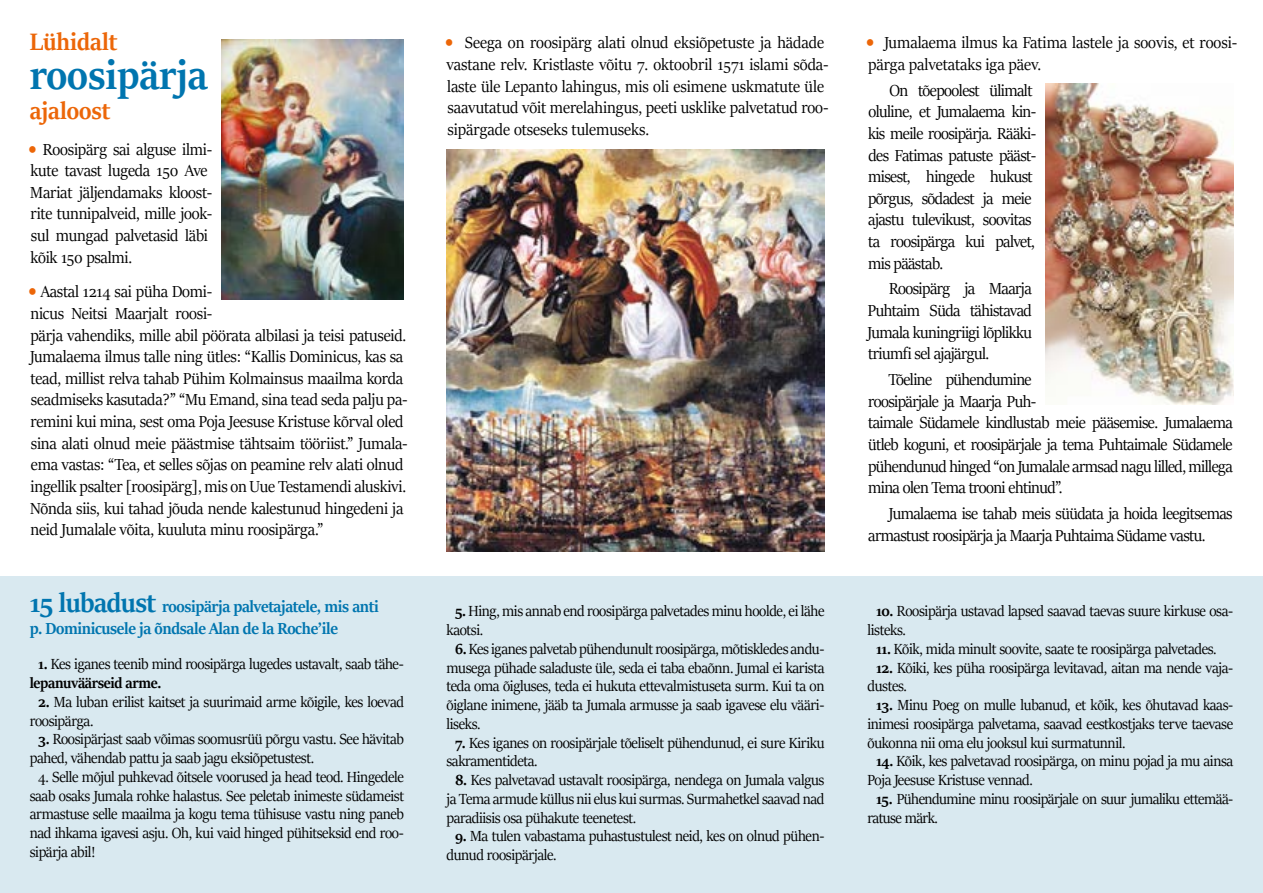
<style>
.page{position:relative;width:1263px;height:893px;background:#fff}
.page>*{position:absolute;margin:0;border:0;box-sizing:border-box;transform-origin:0 0}
.t1{font:700 45px "Sitka Banner";color:#0075af;scale:.95 1}
.t2{font:700 26.85px "Sitka Banner";color:#ec6608;scale:.95 1}
.t3{font:18px/21.6px "Sitka Banner";letter-spacing:-.01em;color:#000;scale:.95 1}
.t4{font:18px/21.6px "Sitka Banner";letter-spacing:-.03em;color:#000;scale:.95 1}
.t5{font:700 18px/21.6px "Sitka Banner";letter-spacing:-.02em;color:#0075af;scale:.95 1}
.t6{font:16.5px/18.8px "Sitka Banner";letter-spacing:-.02em;color:#000;scale:.95 1}
.s1{font-family:"Minion Pro";font-size:25.5px;color:#ec6608}
.s2{font-family:"Sitka Display"}
.s3{font-size:30px}
.s4{font-weight:700}
</style>
<div class="page">
<div style="left:0;top:576px;width:1263px;height:317px;background:#d9e9f0"></div>
<img style="left:446px;top:150px;width:378px;height:402px">
<img style="left:221px;top:39px;width:182px;height:261px">
<img style="left:1045px;top:84px;width:188px;height:321px">
<h2 class="t2" style="left:30px;top:22px;width:94px">Lühidalt</h2>
<h1 class="t1" style="left:30px;top:43px;width:189px">roosipärja</h1>
<h2 class="t2" style="left:30px;top:92px;width:86px">ajaloost</h2>
<p class="t3" style="left:28px;top:138px;width:196px"><span class="s1">•</span> <span class="s2">R</span>oosipärg sai alguse ilmi&shy;kute tavast lugeda 150 Ave<br>Mariat jäljendamaks kloost&shy;rite tunnipalveid, mille jook&shy;sul mungad palvetasid läbi kõik 150 psalmi.</p>
<p class="t3" style="left:28px;top:280px;width:401px"><span class="s1">•</span> Aastal 1214 sai püha Domi-<br>nicus Neitsi Maarjalt roosi-<br>pärja vahendiks, mille abil pöörata albilasi ja teisi patuseid.<br>Jumalaema ilmus talle ning ütles: “Kallis Dominicus, kas sa tead, millist relva tahab Pühim Kolmainsus maailma korda seadmiseks kasutada?” “Mu Emand, sina tead seda palju pa&shy;remini kui mina, sest oma Poja Jeesuse Kristuse kõrval oled sina alati olnud meie päästmise tähtsaim tööriist.” Jumala&shy;ema vastas: “Tea, et selles sõjas on peamine relv alati olnud ingellik psalter [roosipärg], mis on Uue Testamendi aluskivi.<br>Nõnda siis, kui tahad jõuda nende kalestunud hingedeni ja neid Jumalale võita, kuuluta minu roosipärga.”</p>
<p class="t5" style="left:30px;top:595px;width:369px"><span class="s3">15 lubadust</span> roosipärja palvetajatele, mis anti p. Dominicusele ja õndsale Alan de la Roche’ile</p>
<p class="t6" style="left:30px;top:654px;width:395px;text-indent:9px"><span class="s4">1.</span> Kes iganes teenib mind roosipärga lugedes ustavalt, saab tähe&shy;<span class="s4">lepanuväärseid arme.</span></p>
<p class="t6" style="left:30px;top:692px;width:395px;text-indent:9px"><span class="s4">2.</span> Ma luban erilist kaitset ja suurimaid arme kõigile, kes loevad roosipärga.</p>
<p class="t6" style="left:30px;top:729px;width:395px;text-indent:9px"><span class="s4">3.</span> Roosipärjast saab võimas soomusrüü põrgu vastu. See hävitab pahed, vähendab pattu ja saab jagu eksiõpetustest.</p>
<p class="t6" style="left:30px;top:767px;width:395px;text-align:justify;text-indent:9px">4. Selle mõjul puhkevad õitsele voorused ja head teod. Hingedele saab osaks Jumala rohke halastus. See peletab inimeste südameist armastuse selle maailma ja kogu tema tühisuse vastu ning paneb nad ihkama igavesi asju. Oh, kui vaid hinged pühitseksid end roo&shy;sipärja abil!</p>
<p class="t3" style="left:444px;top:31px;width:406px"><span class="s1">•</span> Seega on roosipärg alati olnud eksiõpetuste ja hädade vastane relv. Kristlaste võitu 7. oktoobril 1571 islami sõda&shy;laste üle Lepanto lahingus, mis oli esimene uskmatute üle saavutatud võit merelahingus, peeti usklike palvetatud roo&shy;sipärgade otseseks tulemuseks.</p>
<p class="t3" style="left:865px;top:31px;width:393px"><span class="s1">•</span> Jumalaema ilmus ka Fatima lastele ja soovis, et roosi&shy;pärga palvetataks iga päev.</p>
<p class="t4" style="left:868px;top:79px;width:179px;text-indent:21px">On tõepoolest ülimalt oluline, et Jumalaema kin&shy;kis meile roosipärja. Rääki&shy;des Fatimas patuste pääst&shy;misest, hingede hukust põrgus, sõdadest ja meie ajastu tulevikust, soovitas ta roosipärga kui palvet, mis päästab.</p>
<p class="t3" style="left:868px;top:277px;width:174px;text-align:justify;text-indent:21px">Roosipärg ja Maarja Puhtaim Süda tähistavad Jumala kuningriigi lõplikku triumfi sel ajajärgul.</p>
<p class="t4" style="left:868px;top:368px;width:385px;text-indent:20px">Tõeline pühendumine<br>roosipärjale ja Maarja Puh-<br>taimale Südamele kindlustab meie pääsemise. Jumalaema ütleb koguni, et roosipärjale ja tema Puhtaimale Südamele pühendunud hinged “on Jumalale armsad nagu lilled, millega mina olen Tema trooni ehtinud”.</p>
<p class="t4" style="left:868px;top:502px;width:385px;text-indent:21px">Jumalaema ise tahab meis süüdata ja hoida leegitsemas armastust roosipärja ja Maarja Puhtaima Südame vastu.</p>
<p class="t6" style="left:446px;top:601px;width:399px;text-indent:8px"><span class="s4">5.</span> Hing, mis annab end roosipärga palvetades minu hoolde, ei lähe kaotsi.</p>
<p class="t6" style="left:446px;top:639px;width:399px;text-align:justify;text-indent:9px"><span class="s4">6.</span> Kes iganes palvetab pühendunult roosipärga, mõtiskledes andu&shy;musega pühade saladuste üle, seda ei taba ebaõnn. Jumal ei karista teda oma õigluses, teda ei hukuta ettevalmistuseta surm. Kui ta on õiglane inimene, jääb ta Jumala armusse ja saab igavese elu vääri&shy;liseks.</p>
<p class="t6" style="left:446px;top:732px;width:399px;text-indent:9px"><span class="s4">7.</span> Kes iganes on roosipärjale tõeliselt pühendunud, ei sure Kiriku sakramentideta.</p>
<p class="t6" style="left:446px;top:770px;width:399px;text-align:justify;text-indent:9px"><span class="s4">8.</span> Kes palvetavad ustavalt roosipärga, nendega on Jumala valgus ja Tema armude küllus nii elus kui surmas. Surmahetkel saavad nad paradiisis osa pühakute teenetest.</p>
<p class="t6" style="left:446px;top:826px;width:399px;text-indent:9px"><span class="s4">9.</span> Ma tulen vabastama puhastustulest neid, kes on olnud pühen&shy;dunud roosipärjale.</p>
<p class="t6" style="left:867px;top:601px;width:386px;text-indent:9px"><span class="s4">10.</span> Roosipärja ustavad lapsed saavad taevas suure kirkuse osa&shy;listeks.</p>
<p class="t6" style="left:876px;top:639px;width:360px"><span class="s4">11.</span> Kõik, mida minult soovite, saate te roosipärga palvetades.</p>
<p class="t6" style="left:867px;top:657px;width:386px;text-indent:9px"><span class="s4">12.</span> Kõiki, kes püha roosipärga levitavad, aitan ma nende vaja&shy;dustes.</p>
<p class="t6" style="left:867px;top:695px;width:386px;text-align:justify;text-indent:9px"><span class="s4">13.</span> Minu Poeg on mulle lubanud, et kõik, kes õhutavad kaas&shy;inimesi roosipärga palvetama, saavad eestkostjaks terve taevase õukonna nii oma elu jooksul kui surmatunnil.</p>
<p class="t6" style="left:867px;top:751px;width:386px;text-indent:8px"><span class="s4">14.</span> Kõik, kes palvetavad roosipärga, on minu pojad ja mu ainsa<br>Poja Jeesuse Kristuse vennad.</p>
<p class="t6" style="left:867px;top:789px;width:386px;text-indent:9px"><span class="s4">15.</span> Pühendumine minu roosipärjale on suur jumaliku ettemää&shy;ratuse märk.</p>
</div>
